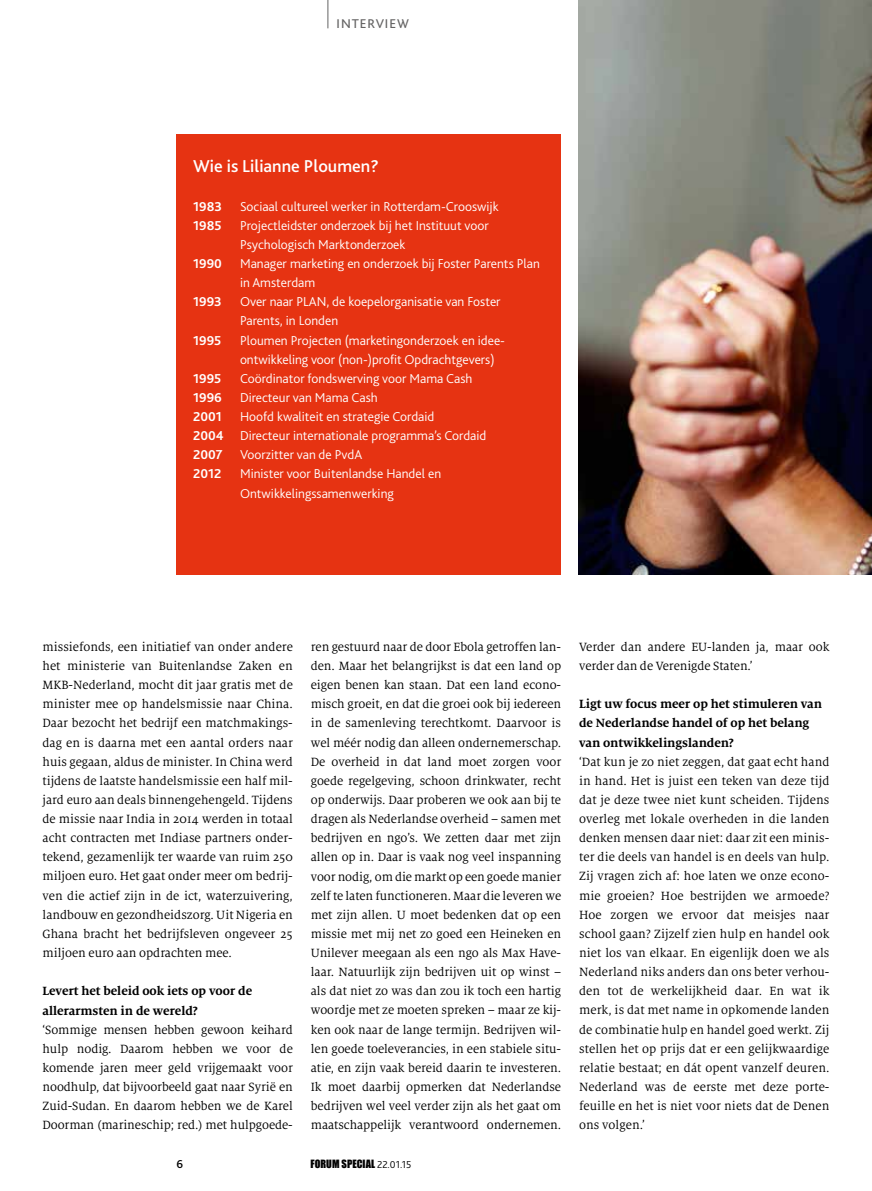
<style>
.page{position:relative;width:872px;height:1191px;background:#fff}
.page>*{position:absolute;margin:0;border:0;box-sizing:border-box;transform-origin:0 0}
.t1{font:500 18px "Bliss 2";color:#fff}
.t2{font:300 18px "Bliss 2";letter-spacing:.03em;color:#646363}
.t3{font:300 13.5px/19.2px "Bliss 2";color:#fff}
.t4{font:700 13.5px "Bliss 2";color:#fff}
.t5{font:13.2px/19.2px "Milo Serif Pro";letter-spacing:-.005em;color:#000;text-align:justify}
.t6{font:700 13.2px/19.2px "Milo Serif Pro";letter-spacing:-.005em;color:#000}
.t7{font:500 12px "Bliss 2";color:#000}
.t8{font:10.5px "Impact";letter-spacing:.005em;color:#000}
.s1{font-weight:700}
.s2{font-family:"Bliss 2";font-weight:300}
</style>
<div class="page">
<img style="left:578px;top:0;width:294px;height:574px">
<svg style="left:327px;top:0;width:1px;height:28px"></svg>
<div style="left:176px;top:134px;width:385px;height:440px;background:#e63312"></div>
<h1 class="t2" style="left:336px;top:11px;width:74px">interview</h1>
<h1 class="t1" style="left:193px;top:155px;width:187px">Wie is Lilianne Ploumen?</h1>
<p class="t4" style="left:193px;top:198px;width:30px">1983</p>
<p class="t3" style="left:240px;top:196px;width:260px">Sociaal cultureel werker in Rotterdam-Crooswijk</p>
<p class="t4" style="left:193px;top:217px;width:30px">1985</p>
<p class="t3" style="left:240px;top:215px;width:250px">Projectleidster onderzoek bij het Instituut voor<br>Psychologisch Marktonderzoek</p>
<p class="t4" style="left:193px;top:255px;width:30px">1990</p>
<p class="t3" style="left:240px;top:253px;width:301px">Manager marketing en onderzoek bij Foster Parents Plan in Amsterdam</p>
<p class="t4" style="left:193px;top:293px;width:30px">1993</p>
<p class="t3" style="left:240px;top:292px;width:262px">Over naar PLAN, de koepelorganisatie van Foster<br>Parents, in Londen</p>
<p class="t4" style="left:193px;top:332px;width:30px">1995</p>
<p class="t3" style="left:240px;top:330px;width:265px">Ploumen Projecten (marketingonderzoek en idee&shy;ontwikkeling voor (non-)profit Opdrachtgevers)</p>
<p class="t4" style="left:193px;top:370px;width:30px">1995</p>
<p class="t3" style="left:240px;top:368px;width:234px">Coördinator fondswerving voor Mama Cash</p>
<p class="t4" style="left:193px;top:389px;width:30px">1996</p>
<p class="t3" style="left:240px;top:387px;width:139px">Directeur van Mama Cash</p>
<p class="t4" style="left:193px;top:408px;width:30px">2001</p>
<p class="t3" style="left:193px;top:406px;width:295px;text-indent:47px">Hoofd kwaliteit en strategie Cordaid<br><span class="s1">2004</span> Directeur internationale programma’s Cordaid<br><span class="s1">2007</span></p>
<p class="t3" style="left:240px;top:445px;width:124px">Voorzitter van de PvdA</p>
<p class="t4" style="left:193px;top:465px;width:30px">2012</p>
<p class="t3" style="left:240px;top:464px;width:203px">Minister voor Buitenlandse Handel en<br>Ontwikkelingssamenwerking</p>
<p class="t5" style="left:43px;top:637px;width:252px">missiefonds, een initiatief van onder andere het ministerie van Buitenlandse Zaken en MKB-Nederland, mocht dit jaar gratis met de minister mee op handelsmissie naar China.<br>Daar bezocht het bedrijf een matchmakings&shy;dag en is daarna met een aantal orders naar huis gegaan, aldus de minister. In China werd tijdens de laatste handelsmissie een half mil&shy;jard euro aan deals binnengehengeld. Tijdens de missie naar India in 2014 werden in totaal acht contracten met Indiase partners onder&shy;tekend, gezamenlijk ter waarde van ruim 250 miljoen euro. Het gaat onder meer om bedrij&shy;ven die actief zijn in de ict, waterzuivering, landbouw en gezondheidszorg. Uit Nigeria en Ghana bracht het bedrijfsleven ongeveer 25 miljoen euro aan opdrachten mee.</p>
<p class="t6" style="left:43px;top:981px;width:211px">Levert het beleid ook iets op voor de allerarmsten in de wereld?</p>
<p class="t5" style="left:43px;top:1020px;width:252px">‘Sommige mensen hebben gewoon keihard hulp nodig. Daarom hebben we voor de komende jaren meer geld vrijgemaakt voor noodhulp, dat bijvoorbeeld gaat naar Syrië en Zuid-Sudan. En daarom hebben we de Karel Doorman (marineschip; red.) met hulpgoede-</p>
<p class="t5" style="left:311px;top:637px;width:252px">ren gestuurd naar de door Ebola getroffen lan&shy;den. Maar het belangrijkst is dat een land op eigen benen kan staan. Dat een land econo&shy;misch groeit, en dat die groei ook bij iedereen in de samenleving terechtkomt. Daarvoor is wel méér nodig dan alleen ondernemerschap.<br>De overheid in dat land moet zorgen voor goede regelgeving, schoon drinkwater, recht op onderwijs. Daar proberen we ook aan bij te dragen als Nederlandse overheid – samen met bedrijven en ngo’s. We zetten daar met zijn allen op in. Daar is vaak nog veel inspanning voor nodig, om die markt op een goede manier zelf te laten functioneren. Maar die leveren we met zijn allen. U moet bedenken dat op een missie met mij net zo goed een Heineken en Unilever meegaan als een ngo als Max Have&shy;laar. Natuurlijk zijn bedrijven uit op winst – als dat niet zo was dan zou ik toch een hartig woordje met ze moeten spreken – maar ze kij&shy;ken ook naar de lange termijn. Bedrijven wil&shy;len goede toeleverancies, in een stabiele situ&shy;atie, en zijn vaak bereid daarin te investeren.<br>Ik moet daarbij opmerken dat Nederlandse bedrijven wel veel verder zijn als het gaat om maatschappelijk verantwoord ondernemen.</p>
<p class="t5" style="left:579px;top:637px;width:252px">Verder dan andere EU-landen ja, maar ook verder dan de Verenigde Staten.’</p>
<p class="t6" style="left:579px;top:694px;width:244px">Ligt uw focus meer op het stimuleren van de Nederlandse handel of op het belang van ontwikkelingslanden?</p>
<p class="t5" style="left:579px;top:752px;width:252px">‘Dat kun je zo niet zeggen, dat gaat echt hand in hand. Het is juist een teken van deze tijd dat je deze twee niet kunt scheiden. Tijdens overleg met lokale overheden in die landen denken mensen daar niet: daar zit een minis&shy;ter die deels van handel is en deels van hulp.<br>Zij vragen zich af: hoe laten we onze econo&shy;mie groeien? Hoe bestrijden we armoede?<br>Hoe zorgen we ervoor dat meisjes naar school gaan? Zijzelf zien hulp en handel ook niet los van elkaar. En eigenlijk doen we als Nederland niks anders dan ons beter verhou&shy;den tot de werkelijkheid daar. En wat ik merk, is dat met name in opkomende landen de combinatie hulp en handel goed werkt. Zij stellen het op prijs dat er een gelijkwaardige relatie bestaat; en dát opent vanzelf deuren.<br>Nederland was de eerste met deze porte&shy;feuille en het is niet voor niets dat de Denen ons volgen.’</p>
<p class="t7" style="left:176px;top:1156px;width:8px">6</p>
<p class="t8" style="left:310px;top:1155px;width:102px">FORUM SPECIAL <span class="s2">22.01.15</span></p>
</div>
